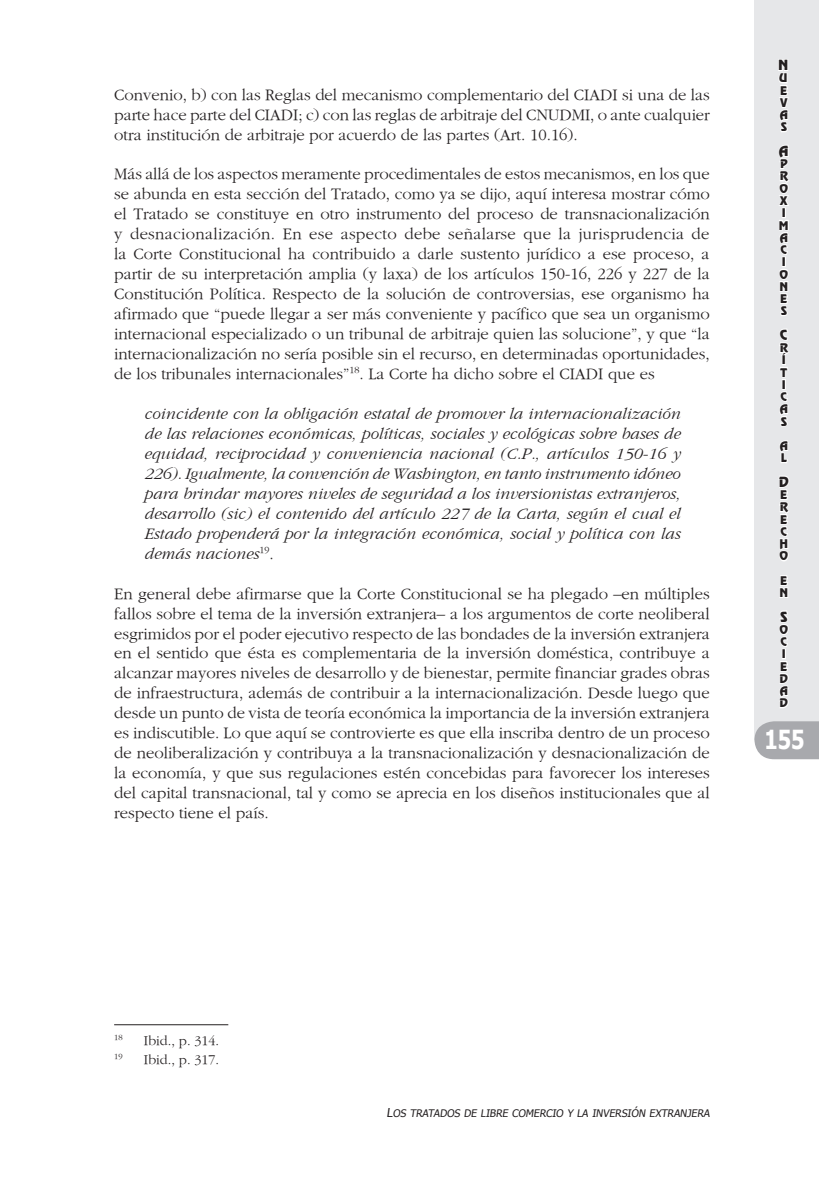
<style>
.page{position:relative;width:819px;height:1191px;background:#fff}
.page>*{position:absolute;margin:0;border:0;box-sizing:border-box;transform-origin:0 0}
.t1{font:700 26.25px "Tahoma";color:#fff;scale:.8 1}
.t2{font:16.62px/19.9px "Gourmand";color:#231f20;text-align:justify}
.t3{font:italic 16.62px/19.9px "Gourmand";color:#231f20;text-align:justify}
.t4{font:14px "Gourmand";color:#231f20}
.t5{font:14px "Revue BT Regular SC850";color:#231f20}
.t6{font:11.9px/12.2px "Revue BT Regular SC850";color:#231f20}
.t7{font:10.33px "Tahoma SC850";color:#231f20}
.t8{font:8.4px "Gourmand";color:#231f20}
.s1{font-style:normal}
</style>
<div class="page">
<div style="left:754px;top:0;width:65px;height:739px;background:#e6e7e9"></div>
<svg style="left:778px;top:59px;width:11px;height:73px"></svg>
<svg style="left:778px;top:145px;width:11px;height:61px"></svg>
<div style="left:781px;top:207px;width:4px;height:11px;border:2px solid #fff"></div>
<svg style="left:779px;top:220px;width:10px;height:35px"></svg>
<div style="left:781px;top:256px;width:4px;height:11px;border:2px solid #fff"></div>
<svg style="left:779px;top:269px;width:10px;height:47px"></svg>
<svg style="left:779px;top:328px;width:10px;height:49px"></svg>
<div style="left:781px;top:379px;width:4px;height:11px;border:2px solid #fff"></div>
<svg style="left:779px;top:391px;width:10px;height:36px"></svg>
<svg style="left:779px;top:440px;width:10px;height:23px"></svg>
<svg style="left:778px;top:476px;width:11px;height:86px"></svg>
<svg style="left:779px;top:575px;width:9px;height:23px"></svg>
<svg style="left:779px;top:610px;width:10px;height:37px"></svg>
<div style="left:781px;top:648px;width:4px;height:11px;border:2px solid #fff"></div>
<svg style="left:779px;top:661px;width:10px;height:47px"></svg>
<svg style="left:754px;top:721px;width:65px;height:38px"></svg>
<hr style="left:114px;top:1024px;width:114px;height:1px;background:#231f20">
<p class="t2" style="left:114px;top:85px;width:597px">Convenio, b) con las Reglas del mecanismo complementario del CIADI si una de las parte hace parte del CIADI; c) con las reglas de arbitraje del CNUDMI, o ante cualquier otra institución de arbitraje por acuerdo de las partes (Art. 10.16).</p>
<p class="t2" style="left:114px;top:165px;width:597px">Más allá de los aspectos meramente procedimentales de estos mecanismos, en los que se abunda en esta sección del Tratado, como ya se dijo, aquí interesa mostrar cómo el Tratado se constituye en otro instrumento del proceso de transnacionalización y desnacionalización. En ese aspecto debe señalarse que la jurisprudencia de la Corte Constitucional ha contribuido a darle sustento jurídico a ese proceso, a partir de su interpretación amplia (y laxa) de los artículos 150-16, 226 y 227 de la Constitución Política. Respecto de la solución de controversias, ese organismo ha afirmado que “puede llegar a ser más conveniente y pacífico que sea un organismo internacional especializado o un tribunal de arbitraje quien las solucione”, y que “la internacionalización no sería posible sin el recurso, en determinadas oportunidades, de los tribunales internacionales”<sup>18</sup>. La Corte ha dicho sobre el CIADI que es</p>
<p class="t3" style="left:144px;top:404px;width:537px">coincidente con la obligación estatal de promover la internacionalización de las relaciones económicas, políticas, sociales y ecológicas sobre bases de equidad, reciprocidad y conveniencia nacional (C.P., artículos 150-16 y 226). Igualmente, la convención de Washington, en tanto instrumento idóneo para brindar mayores niveles de seguridad a los inversionistas extranjeros, desarrollo (sic) el contenido del artículo 227 de la Carta, según el cual el Estado propenderá por la integración económica, social y política con las demás naciones<sup>19</sup><span class="s1">.</span></p>
<p class="t2" style="left:114px;top:583px;width:597px">En general debe afirmarse que la Corte Constitucional se ha plegado –en múltiples fallos sobre el tema de la inversión extranjera– a los argumentos de corte neoliberal esgrimidos por el poder ejecutivo respecto de las bondades de la inversión extranjera en el sentido que ésta es complementaria de la inversión doméstica, contribuye a alcanzar mayores niveles de desarrollo y de bienestar, permite financiar grades obras de infraestructura, además de contribuir a la internacionalización. Desde luego que desde un punto de vista de teoría económica la importancia de la inversión extranjera es indiscutible. Lo que aquí se controvierte es que ella inscriba dentro de un proceso de neoliberalización y contribuya a la transnacionalización y desnacionalización de la economía, y que sus regulaciones estén concebidas para favorecer los intereses del capital transnacional, tal y como se aprecia en los diseños institucionales que al respecto tiene el país.</p>
<p class="t5" style="left:778px;top:57px;width:10px">N</p>
<p class="t6" style="left:779px;top:72px;width:11px;text-align:justify">U E V A S</p>
<p class="t5" style="left:778px;top:142px;width:10px">A</p>
<p class="t6" style="left:779px;top:158px;width:11px">P<br>R<br>O<br>X<br>I<br>M<br>A<br>C<br>I<br>O<br>N<br>E<br>S</p>
<p class="t5" style="left:779px;top:326px;width:9px">C</p>
<p class="t6" style="left:779px;top:341px;width:10px">R<br>Í<br>T<br>I<br>C<br>A<br>S</p>
<p class="t6" style="left:779px;top:439px;width:10px">A<br>L</p>
<p class="t5" style="left:778px;top:473px;width:11px">D</p>
<p class="t6" style="left:779px;top:488px;width:10px;text-align:justify">E R E C H O</p>
<p class="t6" style="left:779px;top:574px;width:10px">E<br>N</p>
<p class="t5" style="left:780px;top:608px;width:8px">S</p>
<p class="t6" style="left:779px;top:623px;width:10px">O<br>C<br>I<br>E<br>D<br>A<br>D</p>
<h1 class="t1" style="left:764px;top:721px;width:52px">155</h1>
<p class="t8" style="left:114px;top:1033px;width:10px">18</p>
<p class="t4" style="left:144px;top:1033px;width:77px">Ibid., p. 314.</p>
<p class="t8" style="left:114px;top:1052px;width:10px">19</p>
<p class="t4" style="left:144px;top:1052px;width:77px">Ibid., p. 317.</p>
<p class="t7" style="left:392px;top:1105px;width:320px">OS TRATADOS DE LIBRE COM ERCIO Y LA I NVERSIÓN EXTRANJERA</p>
</div>
